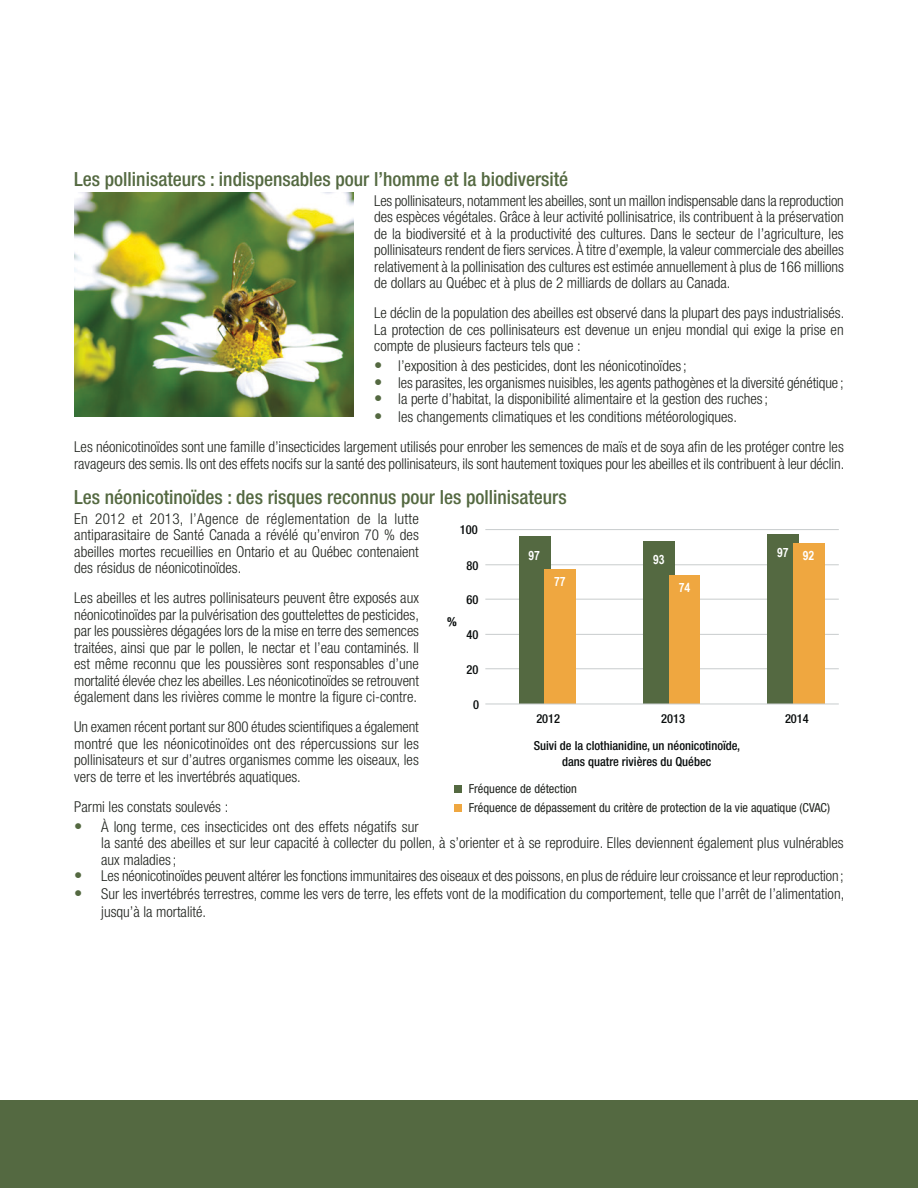
<style>
.page{position:relative;width:918px;height:1188px;background:#fff}
.page>*{position:absolute;margin:0;border:0;box-sizing:border-box;transform-origin:0 0}
.t1{font:500 condensed 19.5px "Helvetica Neue";color:#546941}
.P_avant_L{font:300 condensed 15px/16.5px "Helvetica Neue";color:#20231e;text-align:justify}
.t2{font:700 12.75px "Arial Narrow";letter-spacing:-.02em;color:#fff}
.t3{font:500 condensed 12.45px/16.2px "Helvetica Neue";color:#090d0d;text-align:center}
.t4{font:condensed 12.45px/19px "Helvetica Neue";color:#20231e}
.t5{font:700 condensed 12.45px "Helvetica Neue";color:#090d0d}
.s1{font-weight:500;font-size:16.5px;color:#546941}
</style>
<div class="page">
<img style="left:74px;top:192px;width:280px;height:225px">
<hr style="left:485px;top:668px;width:354px;height:1px;background:#c8cccd">
<hr style="left:485px;top:634px;width:354px;height:1px;background:#c8cccd">
<hr style="left:485px;top:599px;width:354px;height:1px;background:#c8cccd">
<hr style="left:485px;top:564px;width:354px;height:1px;background:#c8cccd">
<hr style="left:485px;top:529px;width:354px;height:1px;background:#c8cccd">
<div style="left:519px;top:536px;width:31px;height:168px;background:#546941"></div>
<div style="left:644px;top:542px;width:31px;height:162px;background:#546941"></div>
<div style="left:767px;top:535px;width:32px;height:169px;background:#546941"></div>
<div style="left:545px;top:569px;width:31px;height:135px;background:#efa740"></div>
<div style="left:669px;top:575px;width:31px;height:129px;background:#efa740"></div>
<div style="left:793px;top:543px;width:31px;height:161px;background:#efa740"></div>
<hr style="left:485px;top:704px;width:354px;height:1px;background:#c8cccd">
<div style="left:455px;top:786px;width:7px;height:7px;background:#546941"></div>
<div style="left:455px;top:805px;width:7px;height:7px;background:#efa740"></div>
<div style="left:0;top:1101px;width:918px;height:87px;background:#546941"></div>
<h3 class="t1" style="left:74px;top:167px;width:496px">Les pollinisateurs : indispensables pour l’homme et la biodiversité</h3>
<p class="P_avant_L" style="left:374px;top:192px;width:471px">Les pollinisateurs, notamment les abeilles, sont un maillon indispensable dans la reproduction des espèces végétales. Grâce à leur activité pollinisatrice, ils contribuent à la préservation de la biodiversité et à la productivité des cultures. Dans le secteur de l’agriculture, les pollinisateurs rendent de fiers services. À titre d’exemple, la valeur commerciale des abeilles relativement à la pollinisation des cultures est estimée annuellement à plus de 166 millions de dollars au Québec et à plus de 2 milliards de dollars au Canada.</p>
<p class="P_avant_L" style="left:374px;top:304px;width:472px">Le déclin de la population des abeilles est observé dans la plupart des pays industrialisés.<br>La protection de ces pollinisateurs est devenue un enjeu mondial qui exige la prise en compte de plusieurs facteurs tels que :</p>
<p class="P_avant_L" style="left:374px;top:357px;width:314px"><span class="s1">•</span> l’exposition à des pesticides, dont les néonicotinoïdes;</p>
<p class="P_avant_L" style="left:374px;top:374px;width:471px"><span class="s1">•</span> les parasites, les organismes nuisibles, les agents pathogènes et la diversité génétique ;</p>
<p class="P_avant_L" style="left:374px;top:390px;width:395px"><span class="s1">•</span> la perte d’habitat, la disponibilité alimentaire et la gestion des ruches;</p>
<p class="P_avant_L" style="left:374px;top:408px;width:364px"><span class="s1">•</span> les changements climatiques et les conditions météorologiques.</p>
<p class="P_avant_L" style="left:74px;top:438px;width:772px">Les néonicotinoïdes sont une famille d’insecticides largement utilisés pour enrober les semences de maïs et de soya afin de les protéger contre les ravageurs des semis. Ils ont des effets nocifs sur la santé des pollinisateurs, ils sont hautement toxiques pour les abeilles et ils contribuent à leur déclin.</p>
<h3 class="t1" style="left:74px;top:485px;width:494px">Les néonicotinoïdes : des risques reconnus pour les pollinisateurs</h3>
<p class="P_avant_L" style="left:74px;top:510px;width:346px">En 2012 et 2013, l’Agence de réglementation de la lutte antiparasitaire de Santé Canada a révélé qu’environ 70 % des abeilles mortes recueillies en Ontario et au Québec contenaient des résidus de néonicotinoïdes.</p>
<p class="P_avant_L" style="left:74px;top:589px;width:346px">Les abeilles et les autres pollinisateurs peuvent être exposés aux néonicotinoïdes par la pulvérisation des gouttelettes de pesticides, par les poussières dégagées lors de la mise en terre des semences traitées, ainsi que par le pollen, le nectar et l’eau contaminés. Il est même reconnu que les poussières sont responsables d’une mortalité élevée chez les abeilles. Les néonicotinoïdes se retrouvent également dans les rivières comme le montre la figure ci-contre.</p>
<p class="P_avant_L" style="left:74px;top:718px;width:346px">Un examen récent portant sur 800 études scientifiques a également montré que les néonicotinoïdes ont des répercussions sur les pollinisateurs et sur d’autres organismes comme les oiseaux, les vers de terre et les invertébrés aquatiques.</p>
<p class="P_avant_L" style="left:74px;top:798px;width:156px">Parmi les constats soulevés :</p>
<p class="P_avant_L" style="left:101px;top:818px;width:744px;text-align:left;text-indent:-27px"><span class="s1">•</span> À long terme, ces insecticides ont des effets négatifs sur<br>la santé des abeilles et sur leur capacité à collecter du pollen, à s’orienter et à se reproduire. Elles deviennent également plus vulnérables aux maladies;</p>
<p class="P_avant_L" style="left:74px;top:867px;width:771px"><span class="s1">•</span> Les néonicotinoïdes peuvent altérer les fonctions immunitaires des oiseaux et des poissons, en plus de réduire leur croissance et leur reproduction;</p>
<p class="P_avant_L" style="left:101px;top:885px;width:745px;line-height:18px;text-indent:-27px"><span class="s1">•</span> Sur les invertébrés terrestres, comme les vers de terre, les effets vont de la modification du comportement, telle que l’arrêt de l’alimentation, jusqu’à la mortalité.</p>
<p class="t3" style="left:460px;top:522px;width:19px">100</p>
<p class="t2" style="left:777px;top:543px;width:13px">97</p>
<p class="t2" style="left:529px;top:546px;width:13px">97</p>
<p class="t2" style="left:803px;top:546px;width:13px">92</p>
<p class="t2" style="left:653px;top:550px;width:13px">93</p>
<p class="t3" style="left:467px;top:557px;width:13px">80</p>
<p class="t2" style="left:554px;top:571px;width:13px">77</p>
<p class="t2" style="left:679px;top:578px;width:13px">74</p>
<p class="t3" style="left:467px;top:591px;width:13px">60</p>
<p class="t5" style="left:447px;top:614px;width:11px">%</p>
<p class="t3" style="left:467px;top:627px;width:13px">40</p>
<p class="t3" style="left:467px;top:661px;width:13px">20</p>
<p class="t3" style="left:473px;top:696px;width:7px">0</p>
<p class="t3" style="left:536px;top:710px;width:25px">2012</p>
<p class="t3" style="left:661px;top:710px;width:25px">2013</p>
<p class="t3" style="left:785px;top:710px;width:25px">2014</p>
<p class="t3" style="left:534px;top:737px;width:208px">Suivi de la clothianidine, un néonicotinoïde, dans quatre rivières du Québec</p>
<p class="t4" style="left:469px;top:779px;width:363px">Fréquence de détection<br>Fréquence de dépassement du critère de protection de la vie aquatique (CVAC)</p>
</div>
